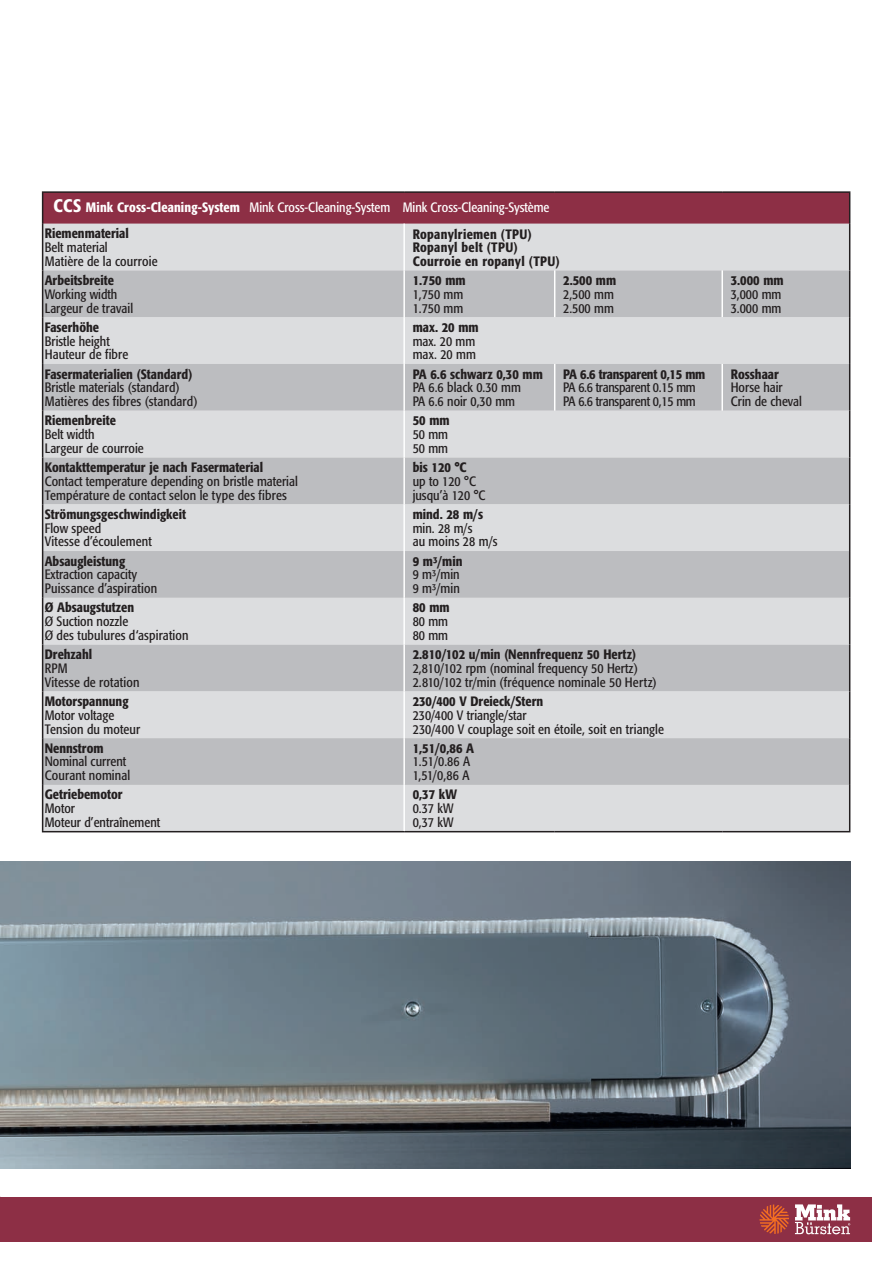
<style>
.page{position:relative;width:893px;height:1263px;background:#fff}
.page>*{position:absolute;margin:0;border:0;box-sizing:border-box;transform-origin:0 0}
.t1{font:condensed 13.5px/13.8px "Formata";color:#231f20}
.t2{font:500 condensed 13.5px "Formata";color:#231f20}
.t3{font:condensed 13.5px/26.5px "Formata";color:#fff}
.t4{font:500 condensed 13.5px/13.5px "Formata";letter-spacing:.02em;color:#231f20}
.t5{font:condensed 13.5px/13.8px "Formata";letter-spacing:-.02em;color:#231f20}
.t6{font:500 condensed 13.5px "Formata";letter-spacing:-.02em;color:#231f20}
.s1{font-weight:500;font-size:18px}
.s2{font-weight:500}
.s3{font-weight:500;color:#231f20}
</style>
<div class="page">
<div style="left:0;top:1197px;width:872px;height:44px;background:#8d2f45"></div>
<img style="left:0;top:861px;width:850px;height:308px">
<div style="left:43px;top:192px;width:807px;height:32px;background:#8d2f45"></div>
<div style="left:43px;top:224px;width:806px;height:607px;background:#dcdddf"></div>
<svg style="left:43px;top:270px;width:806px;height:515px;background:#cacbce"></svg>
<hr style="left:403px;top:224px;width:2px;height:46px;background:#fff">
<hr style="left:403px;top:270px;width:2px;height:47px;background:#fff">
<hr style="left:554px;top:270px;width:1px;height:47px;background:#fff">
<hr style="left:721px;top:270px;width:2px;height:47px;background:#fff">
<hr style="left:403px;top:317px;width:2px;height:47px;background:#fff">
<hr style="left:403px;top:364px;width:2px;height:47px;background:#fff">
<hr style="left:554px;top:364px;width:1px;height:47px;background:#fff">
<hr style="left:721px;top:364px;width:2px;height:47px;background:#fff">
<hr style="left:403px;top:411px;width:2px;height:46px;background:#fff">
<hr style="left:403px;top:457px;width:2px;height:47px;background:#fff">
<hr style="left:403px;top:504px;width:2px;height:47px;background:#fff">
<hr style="left:403px;top:551px;width:2px;height:47px;background:#fff">
<hr style="left:403px;top:598px;width:2px;height:46px;background:#fff">
<hr style="left:403px;top:644px;width:2px;height:47px;background:#fff">
<hr style="left:403px;top:691px;width:2px;height:47px;background:#fff">
<hr style="left:42px;top:191px;width:362px;height:2px;background:#231f20">
<hr style="left:42px;top:193px;width:1px;height:31px;background:#231f20">
<hr style="left:404px;top:191px;width:151px;height:2px;background:#231f20">
<hr style="left:555px;top:191px;width:167px;height:2px;background:#231f20">
<hr style="left:722px;top:191px;width:128px;height:2px;background:#231f20">
<hr style="left:849px;top:193px;width:1px;height:31px;background:#231f20">
<hr style="left:42px;top:224px;width:1px;height:46px;background:#231f20">
<hr style="left:849px;top:224px;width:1px;height:46px;background:#231f20">
<hr style="left:42px;top:270px;width:1px;height:47px;background:#231f20">
<hr style="left:849px;top:270px;width:1px;height:47px;background:#231f20">
<hr style="left:42px;top:317px;width:1px;height:47px;background:#231f20">
<hr style="left:849px;top:317px;width:1px;height:47px;background:#231f20">
<hr style="left:42px;top:364px;width:1px;height:47px;background:#231f20">
<hr style="left:849px;top:364px;width:1px;height:47px;background:#231f20">
<hr style="left:42px;top:411px;width:1px;height:46px;background:#231f20">
<hr style="left:849px;top:411px;width:1px;height:46px;background:#231f20">
<hr style="left:42px;top:457px;width:1px;height:47px;background:#231f20">
<hr style="left:849px;top:457px;width:1px;height:47px;background:#231f20">
<hr style="left:42px;top:504px;width:1px;height:47px;background:#231f20">
<hr style="left:849px;top:504px;width:1px;height:47px;background:#231f20">
<hr style="left:42px;top:551px;width:1px;height:47px;background:#231f20">
<hr style="left:849px;top:551px;width:1px;height:47px;background:#231f20">
<hr style="left:42px;top:598px;width:1px;height:46px;background:#231f20">
<hr style="left:849px;top:598px;width:1px;height:46px;background:#231f20">
<hr style="left:42px;top:644px;width:1px;height:47px;background:#231f20">
<hr style="left:849px;top:644px;width:1px;height:47px;background:#231f20">
<hr style="left:42px;top:691px;width:1px;height:47px;background:#231f20">
<hr style="left:849px;top:691px;width:1px;height:47px;background:#231f20">
<hr style="left:42px;top:738px;width:1px;height:47px;background:#231f20">
<hr style="left:849px;top:738px;width:1px;height:47px;background:#231f20">
<hr style="left:403px;top:738px;width:2px;height:47px;background:#fff">
<hr style="left:42px;top:785px;width:1px;height:46px;background:#231f20">
<hr style="left:849px;top:785px;width:1px;height:46px;background:#231f20">
<hr style="left:42px;top:831px;width:362px;height:1px;background:#231f20">
<hr style="left:404px;top:831px;width:151px;height:1px;background:#231f20">
<hr style="left:555px;top:831px;width:167px;height:1px;background:#231f20">
<hr style="left:722px;top:831px;width:128px;height:1px;background:#231f20">
<hr style="left:403px;top:785px;width:2px;height:46px;background:#fff">
<svg style="left:759px;top:1204px;width:30px;height:30px"></svg>
<svg style="left:795px;top:1204px;width:55px;height:30px"></svg>
<p class="t3" style="left:45px;top:193px;width:506px;text-indent:9px"><span class="s1">CCS</span> <span class="s2">Mink Cross-Cleaning-System</span> Mink Cross-Cleaning-System Mink Cross-Cleaning-Système<br><span class="s3">Riemenmaterial</span></p>
<p class="t1" style="left:45px;top:240px;width:114px">Belt material<br>Matière de la courroie</p>
<p class="t4" style="left:413px;top:227px;width:149px">Ropanylriemen (TPU)<br>Ropanyl belt (TPU)<br>Courroie en ropanyl (TPU)</p>
<p class="t2" style="left:45px;top:272px;width:71px">Arbeitsbreite</p>
<p class="t1" style="left:45px;top:287px;width:90px">Working width<br>Largeur de travail</p>
<p class="t2" style="left:413px;top:272px;width:54px">1.750 mm</p>
<p class="t1" style="left:413px;top:287px;width:52px">1,750 mm<br>1.750 mm</p>
<p class="t2" style="left:563px;top:272px;width:54px">2.500 mm</p>
<p class="t1" style="left:563px;top:287px;width:52px">2,500 mm<br>2.500 mm</p>
<p class="t2" style="left:45px;top:319px;width:56px">Faserhöhe</p>
<p class="t1" style="left:45px;top:334px;width:85px">Bristle height<br>Hauteur de fibre</p>
<p class="t2" style="left:413px;top:319px;width:68px">max. 20 mm</p>
<p class="t1" style="left:413px;top:334px;width:65px">max. 20 mm max. 20 mm</p>
<p class="t2" style="left:45px;top:366px;width:149px">Fasermaterialien (Standard)</p>
<p class="t1" style="left:45px;top:381px;width:155px">Bristle materials (standard)<br>Matières des fibres (standard)</p>
<p class="t2" style="left:413px;top:366px;width:132px">PA 6.6 schwarz 0,30 mm</p>
<p class="t1" style="left:413px;top:381px;width:110px">PA 6.6 black 0.30 mm<br>PA 6.6 noir 0,30 mm</p>
<p class="t6" style="left:563px;top:366px;width:144px">PA 6.6 transparent 0,15 mm</p>
<p class="t5" style="left:563px;top:381px;width:134px">PA 6.6 transparent 0.15 mm<br>PA 6.6 transparent 0,15 mm</p>
<p class="t2" style="left:45px;top:412px;width:73px">Riemenbreite</p>
<p class="t1" style="left:45px;top:427px;width:101px">Belt width<br>Largeur de courroie</p>
<p class="t2" style="left:413px;top:412px;width:38px">50 mm</p>
<p class="t1" style="left:413px;top:427px;width:37px">50 mm<br>50 mm</p>
<p class="t2" style="left:45px;top:459px;width:220px">Kontakttemperatur je nach Fasermaterial</p>
<p class="t1" style="left:45px;top:474px;width:255px">Contact temperature depending on bristle material<br>Température de contact selon le type des fibres</p>
<p class="t2" style="left:413px;top:459px;width:55px">bis 120 °C</p>
<p class="t1" style="left:413px;top:474px;width:74px">up to 120 °C jusqu’à 120 °C</p>
<p class="t2" style="left:45px;top:506px;width:143px">Strömungsgeschwindigkeit</p>
<p class="t1" style="left:45px;top:521px;width:109px">Flow speed<br>Vitesse d’écoulement</p>
<p class="t2" style="left:413px;top:506px;width:72px">mind. 28 m/s</p>
<p class="t1" style="left:413px;top:521px;width:86px">min. 28 m/s<br>au moins 28 m/s</p>
<p class="t2" style="left:45px;top:553px;width:82px">Absaugleistung</p>
<p class="t1" style="left:45px;top:568px;width:114px">Extraction capacity<br>Puissance d’aspiration</p>
<p class="t2" style="left:413px;top:553px;width:51px">9 m³/min</p>
<p class="t1" style="left:413px;top:568px;width:49px">9 m³/min<br>9 m³/min</p>
<p class="t2" style="left:45px;top:599px;width:91px">Ø Absaugstutzen</p>
<p class="t1" style="left:45px;top:614px;width:145px">Ø Suction nozzle<br>Ø des tubulures d‘aspiration</p>
<p class="t2" style="left:413px;top:599px;width:38px">80 mm</p>
<p class="t1" style="left:413px;top:614px;width:37px">80 mm<br>80 mm</p>
<p class="t2" style="left:45px;top:646px;width:49px">Drehzahl</p>
<p class="t1" style="left:45px;top:661px;width:96px">RPM<br>Vitesse de rotation</p>
<p class="t2" style="left:413px;top:646px;width:225px">2.810/102 u/min (Nennfrequenz 50 Hertz)</p>
<p class="t1" style="left:413px;top:661px;width:246px">2,810/102 rpm (nominal frequency 50 Hertz)<br>2.810/102 tr/min (fréquence nominale 50 Hertz)</p>
<p class="t2" style="left:45px;top:693px;width:85px">Motorspannung</p>
<p class="t1" style="left:45px;top:708px;width:97px">Motor voltage<br>Tension du moteur</p>
<p class="t2" style="left:413px;top:693px;width:132px">230/400 V Dreieck/Stern</p>
<p class="t1" style="left:413px;top:708px;width:253px">230/400 V triangle/star<br>230/400 V couplage soit en étoile, soit en triangle</p>
<p class="t2" style="left:45px;top:740px;width:60px">Nennstrom</p>
<p class="t1" style="left:45px;top:755px;width:87px">Nominal current<br>Courant nominal</p>
<p class="t2" style="left:413px;top:740px;width:63px">1,51/0,86 A</p>
<p class="t1" style="left:413px;top:755px;width:59px">1.51/0.86 A<br>1,51/0,86 A</p>
<p class="t2" style="left:45px;top:786px;width:79px">Getriebemotor</p>
<p class="t1" style="left:45px;top:801px;width:117px">Motor<br>Moteur d’entraînement</p>
<p class="t2" style="left:413px;top:786px;width:46px">0,37 kW</p>
<p class="t1" style="left:413px;top:801px;width:42px">0.37 kW<br>0,37 kW</p>
<p class="t2" style="left:731px;top:272px;width:54px">3.000 mm</p>
<p class="t1" style="left:731px;top:287px;width:52px">3,000 mm<br>3.000 mm</p>
<p class="t2" style="left:731px;top:366px;width:50px">Rosshaar</p>
<p class="t1" style="left:731px;top:381px;width:73px">Horse hair<br>Crin de cheval</p>
</div>
